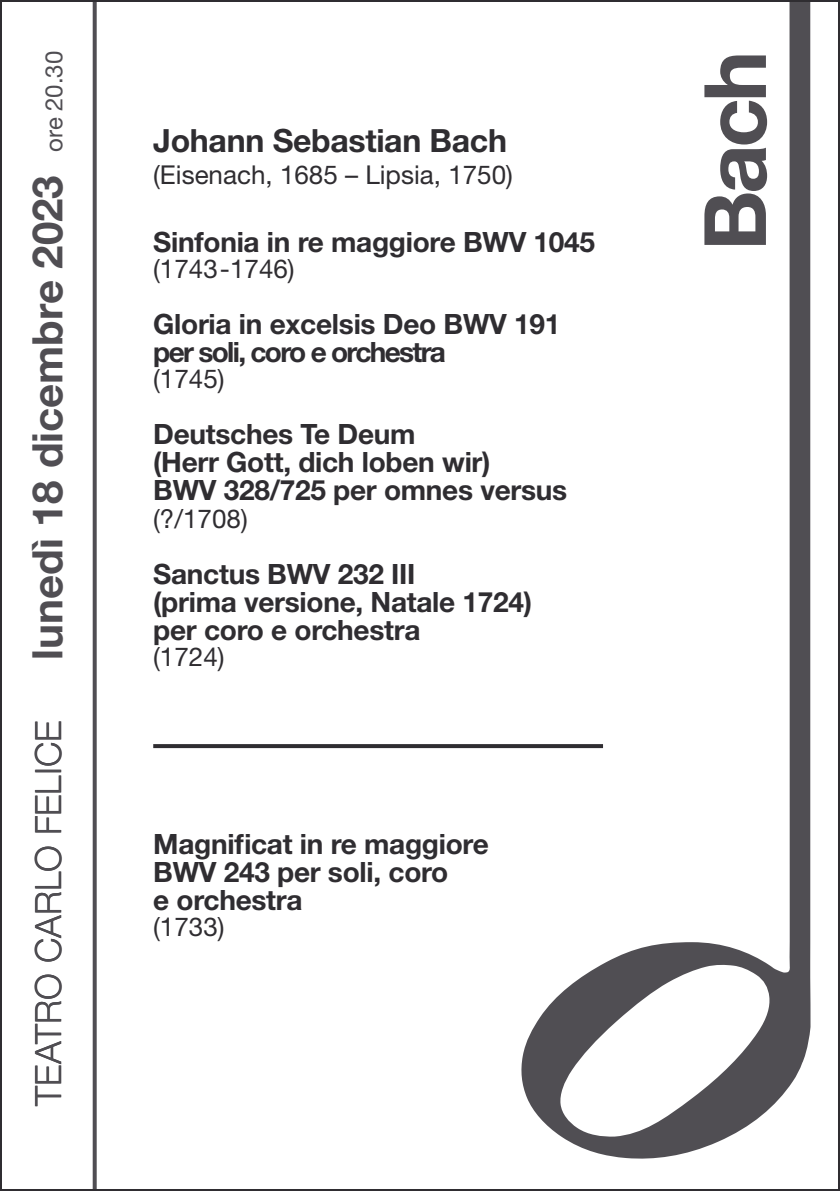
<style>
.page{position:relative;width:840px;height:1191px;background:#fff}
.page>*{position:absolute;margin:0;border:0;box-sizing:border-box;transform-origin:0 0}
.COMPOSITORE_copertina{font:700 86px "Helvetica Neue LT Std";color:#504e53}
.DATA_LATO_piccola{font:700 42px "Helvetica Neue LT Std";color:#504e53}
.LUOGO{font:300 36px "Helvetica Neue LT Std";color:#2f2d31}
.BLOCCO_TITOLO{font:700 32px "Helvetica Neue LT Std";letter-spacing:-.01em;color:#2f2d31}
.BLOCCO_TITOLO-2{font:700 28px "Helvetica Neue LT Std";letter-spacing:-.01em;color:#2f2d31}
.BLOCCO_TITOLO-3{font:700 28px "Helvetica Neue LT Std";letter-spacing:-.06em;color:#2f2d31}
.BLOCCO_TITOLO-4{font:26px "Helvetica Neue LT Std";color:#2f2d31}
.s1{font-weight:400;font-size:24px}
</style>
<div class="page">
<svg style="left:153px;top:744px;width:366px;height:4px"></svg>
<svg style="left:519px;top:3px;width:291px;height:1156px"></svg>
<svg style="left:93px;top:3px;width:4px;height:1185px;background:#5c5a5f"></svg>
<p class="DATA_LATO_piccola" style="left:21px;top:660px;width:610px;rotate:-90deg">lunedì 18 dicembre 2023 <span class="s1">ore 20.30</span></p>
<p class="COMPOSITORE_copertina" style="left:681px;top:251px;width:201px;rotate:-90deg">Bach</p>
<p class="BLOCCO_TITOLO" style="left:153px;top:121px;width:355px">Johann Sebastian Bach</p>
<p class="BLOCCO_TITOLO-4" style="left:153px;top:159px;width:361px">(Eisenach, 1685 – Lipsia, 1750)</p>
<p class="BLOCCO_TITOLO-2" style="left:153px;top:225px;width:443px">Sinfonia in re maggiore BWV 1045</p>
<p class="BLOCCO_TITOLO-4" style="left:153px;top:253px;width:143px">(1743-1746)</p>
<p class="BLOCCO_TITOLO-2" style="left:153px;top:307px;width:408px">Gloria in excelsis Deo BWV 191</p>
<p class="BLOCCO_TITOLO-3" style="left:153px;top:335px;width:294px">per soli, coro e orchestra</p>
<p class="BLOCCO_TITOLO-4" style="left:153px;top:363px;width:73px">(1745)</p>
<p class="BLOCCO_TITOLO-2" style="left:153px;top:417px;width:264px">Deutsches Te Deum</p>
<p class="BLOCCO_TITOLO-2" style="left:153px;top:445px;width:338px">(Herr Gott, dich loben wir)</p>
<p class="BLOCCO_TITOLO-2" style="left:153px;top:473px;width:415px">BWV 328/725 per omnes versus</p>
<p class="BLOCCO_TITOLO-4" style="left:153px;top:503px;width:96px">(?/1708)</p>
<p class="BLOCCO_TITOLO-2" style="left:153px;top:557px;width:263px">Sanctus BWV 232 III</p>
<p class="BLOCCO_TITOLO-2" style="left:153px;top:585px;width:380px">(prima versione, Natale 1724)</p>
<p class="BLOCCO_TITOLO-2" style="left:153px;top:613px;width:268px">per coro e orchestra</p>
<p class="BLOCCO_TITOLO-4" style="left:153px;top:641px;width:73px">(1724)</p>
<p class="LUOGO" style="left:26px;top:1105px;width:387px;rotate:-90deg">TEATRO CARLO FELICE</p>
<p class="BLOCCO_TITOLO-2" style="left:153px;top:827px;width:337px">Magnificat in re maggiore</p>
<p class="BLOCCO_TITOLO-2" style="left:153px;top:855px;width:296px">BWV 243 per soli, coro</p>
<p class="BLOCCO_TITOLO-2" style="left:153px;top:883px;width:151px">e orchestra</p>
<p class="BLOCCO_TITOLO-4" style="left:153px;top:911px;width:73px">(1733)</p>
</div>
